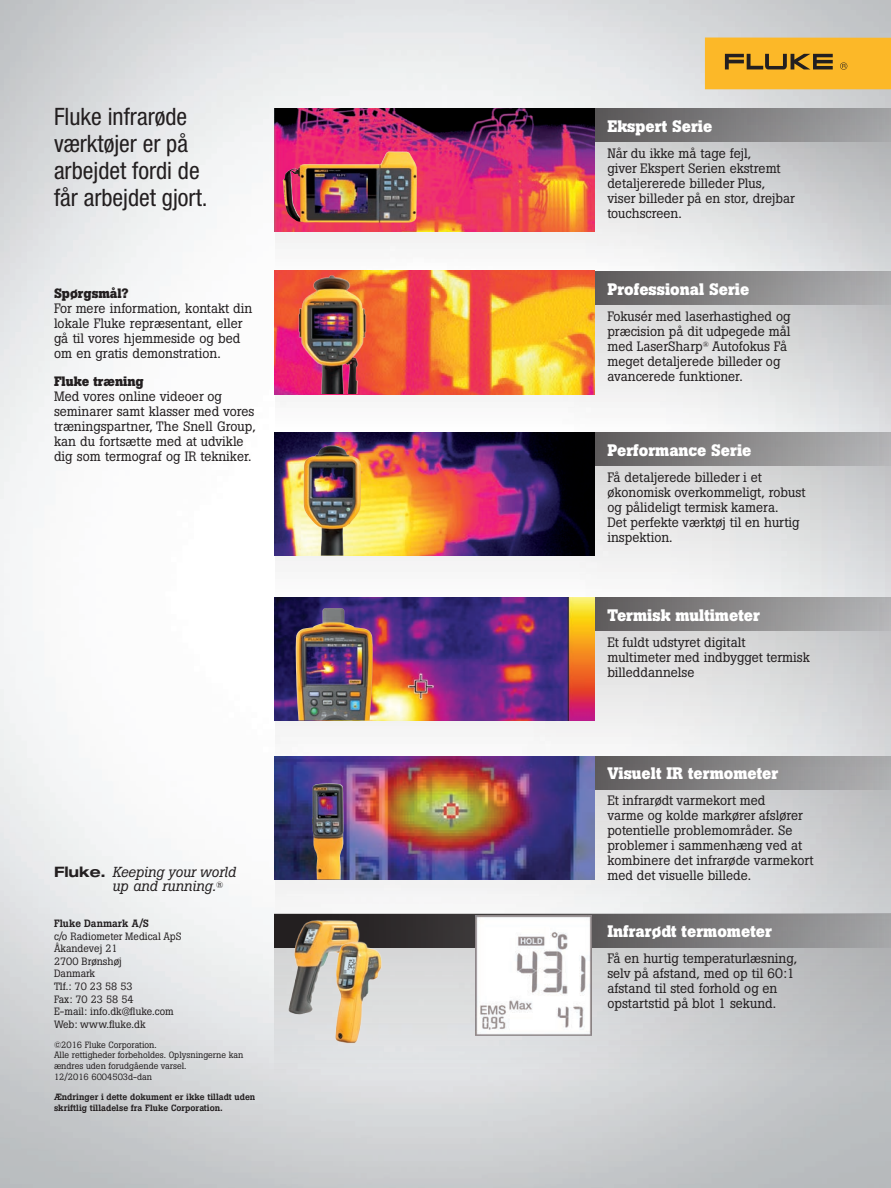
<style>
.page{position:relative;width:891px;height:1188px;background:#fff}
.page>*{position:absolute;margin:0;border:0;box-sizing:border-box;transform-origin:0 0}
.t1{font:condensed 24px/27px "Helvetica Neue LT Pro";color:#231f20}
.t2{font:700 16.5px "Boton Pro";color:#fff}
.t3{font:italic 14.4px/14.4px "Boton Pro";color:#231f20}
.t4{font:13.5px/15px "Boton Pro";color:#231f20}
.t5{font:700 13.5px "Boton Pro";color:#231f20}
.t6{font:10.5px/12.6px "Boton Pro";color:#231f20}
.t7{font:500 10.5px "Boton Pro";color:#231f20}
.t8{font:9px/10.8px "Boton Pro";color:#231f20}
.t9{font:500 9px/10.8px "Boton Pro";color:#231f20}
.s1{font-family:"Helvetica Neue LT Pro";font-weight:700;font-style:normal;font-stretch:expanded}
</style>
<div class="page">
<img style="left:0;top:0;width:891px;height:1188px">
<div style="left:275px;top:913px;width:616px;height:162px;background:linear-gradient(to right,#e7e9eb,#bcbec0)"></div>
<svg style="left:275px;top:790px;width:616px;height:124px"></svg>
<svg style="left:275px;top:466px;width:616px;height:131px"></svg>
<svg style="left:275px;top:631px;width:616px;height:125px"></svg>
<svg style="left:275px;top:305px;width:616px;height:127px"></svg>
<svg style="left:275px;top:142px;width:616px;height:129px"></svg>
<svg style="left:595px;top:271px;width:296px;height:34px;background:#888788"></svg>
<svg style="left:595px;top:108px;width:296px;height:34px;background:#807f81"></svg>
<svg style="left:595px;top:432px;width:296px;height:34px;background:#8a898a"></svg>
<svg style="left:595px;top:597px;width:296px;height:34px;background:#8a898a"></svg>
<svg style="left:595px;top:756px;width:296px;height:34px;background:#878687"></svg>
<svg style="left:275px;top:914px;width:616px;height:34px;background:#6a6869"></svg>
<div style="left:705px;top:38px;width:186px;height:51px;background:#fcb828"></div>
<svg style="left:725px;top:54px;width:108px;height:15px"></svg>
<svg style="left:840px;top:62px;width:7px;height:8px"></svg>
<img style="left:275px;top:108px;width:320px;height:123px">
<img style="left:275px;top:271px;width:320px;height:123px">
<img style="left:275px;top:432px;width:320px;height:124px">
<img style="left:275px;top:597px;width:320px;height:124px">
<img style="left:275px;top:756px;width:320px;height:124px">
<img style="left:312px;top:783px;width:32px;height:97px">
<img style="left:475px;top:915px;width:116px;height:120px">
<img style="left:284px;top:916px;width:83px;height:107px">
<img style="left:322px;top:938px;width:68px;height:112px">
<img style="left:280px;top:273px;width:108px;height:121px">
<img style="left:283px;top:151px;width:134px;height:72px">
<img style="left:304px;top:445px;width:57px;height:111px">
<img style="left:296px;top:608px;width:77px;height:113px">
<h1 class="t1" style="left:54px;top:103px;width:155px">Fluke infrarøde værktøjer er på arbejdet fordi de får arbejdet gjort.</h1>
<p class="t5" style="left:54px;top:284px;width:76px">Spørgsmål?</p>
<p class="t4" style="left:54px;top:301px;width:200px">For mere information, kontakt din lokale Fluke repræsentant, eller gå til vores hjemmeside og bed om en gratis demonstration.</p>
<p class="t5" style="left:54px;top:373px;width:91px">Fluke træning</p>
<p class="t4" style="left:54px;top:389px;width:203px">Med vores online videoer og seminarer samt klasser med vores træningspartner, The Snell Group, kan du fortsætte med at udvikle dig som termograf og IR tekniker.</p>
<p class="t3" style="left:112px;top:864px;width:125px;text-indent:-58px"><span class="s1">Fluke.</span> Keeping your world up and running.<sup>®</sup></p>
<p class="t7" style="left:54px;top:917px;width:97px">Fluke Danmark A/S</p>
<p class="t6" style="left:54px;top:930px;width:129px">c/o Radiometer Medical ApS<br>Åkandevej 21<br>2700 Brønshøj<br>Danmark<br>Tlf.: 70 23 58 53<br>Fax: 70 23 58 54<br>E-mail: info.dk@fluke.com<br>Web: www.fluke.dk</p>
<p class="t8" style="left:54px;top:1039px;width:191px">©2016 Fluke Corporation.<br>Alle rettigheder forbeholdes. Oplysningerne kan ændres uden forudgående varsel.<br>12/2016 6004503d-dan</p>
<p class="t9" style="left:54px;top:1091px;width:203px">Ændringer i dette dokument er ikke tilladt uden skriftlig tilladelse fra Fluke Corporation.</p>
<p class="t2" style="left:607px;top:116px;width:106px">Ekspert Serie</p>
<p class="t4" style="left:607px;top:146px;width:189px">Når du ikke må tage fejl,<br>giver Ekspert Serien ekstremt detaljererede billeder Plus, viser billeder på en stor, drejbar touchscreen.</p>
<p class="t2" style="left:607px;top:278px;width:143px">Professional Serie</p>
<p class="t4" style="left:607px;top:308px;width:185px">Fokusér med laserhastighed og præcision på dit udpegede mål med LaserSharp<sup>®</sup> Autofokus Få meget detaljerede billeder og avancerede funktioner.</p>
<p class="t2" style="left:607px;top:440px;width:146px">Performance Serie</p>
<p class="t4" style="left:607px;top:470px;width:200px">Få detaljerede billeder i et økonomisk overkommeligt, robust og pålideligt termisk kamera.<br>Det perfekte værktøj til en hurtig inspektion.</p>
<p class="t2" style="left:607px;top:604px;width:154px">Termisk multimeter</p>
<p class="t4" style="left:607px;top:635px;width:204px">Et fuldt udstyret digitalt multimeter med indbygget termisk billeddannelse</p>
<p class="t2" style="left:607px;top:763px;width:173px">Visuelt IR termometer</p>
<p class="t4" style="left:607px;top:793px;width:208px">Et infrarødt varmekort med<br>varme og kolde markører afslører potentielle problemområder. Se problemer i sammenhæng ved at kombinere det infrarøde varmekort med det visuelle billede.</p>
<p class="t2" style="left:607px;top:920px;width:166px">Infrarødt termometer</p>
<p class="t4" style="left:607px;top:950px;width:191px">Få en hurtig temperaturlæsning, selv på afstand, med op til 60:1 afstand til sted forhold og en opstartstid på blot 1 sekund.</p>
</div>
